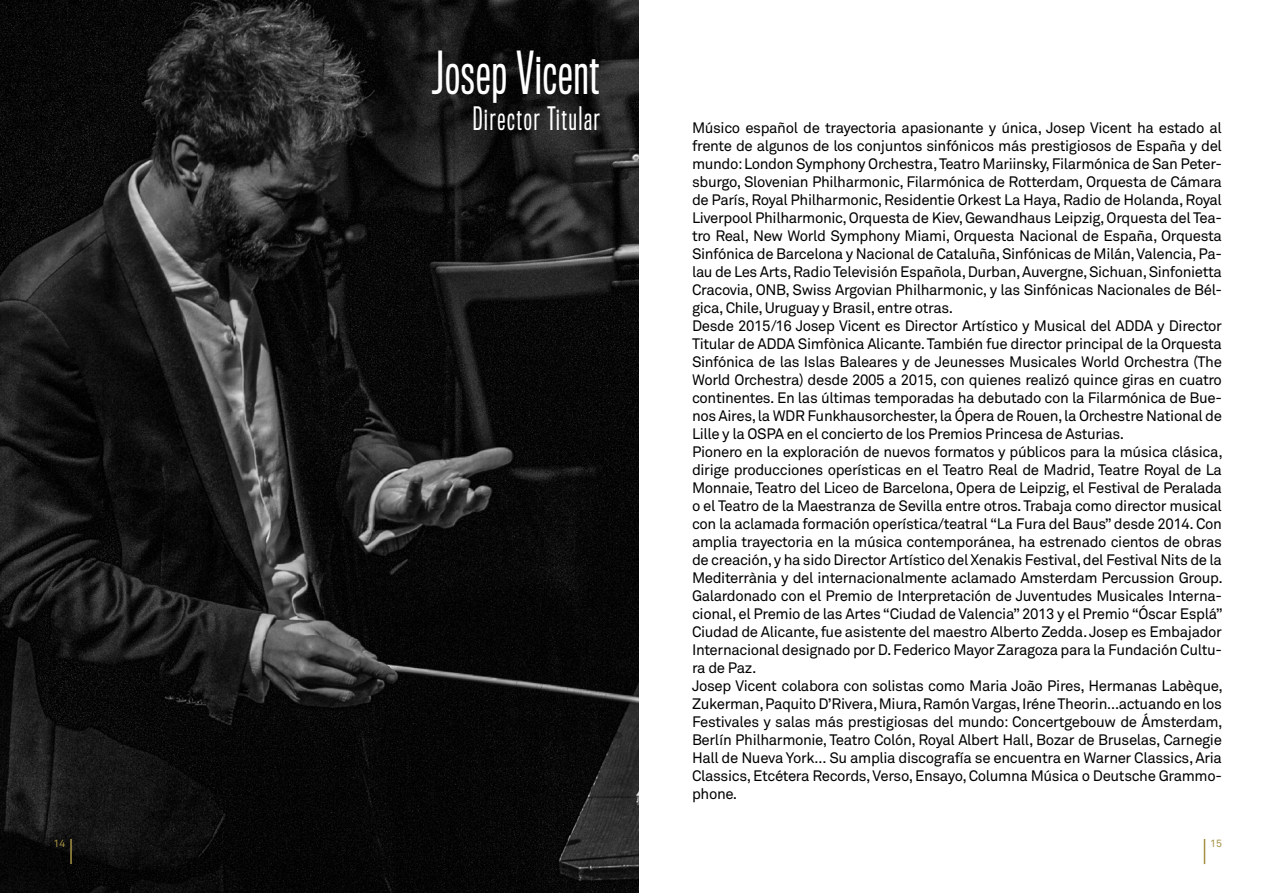
<style>
.page{position:relative;width:1276px;height:893px;background:#fff}
.page>*{position:absolute;margin:0;border:0;box-sizing:border-box;transform-origin:0 0}
.t1{font:54.45px "Titling Gothic FB Comp";letter-spacing:.025em;color:#fff;scale:.91 1}
.t2{font:29.7px "Titling Gothic FB Comp";letter-spacing:.07em;color:#fff;scale:.91 1}
.t3{font:15px/18px "Akkurat VR";letter-spacing:-.025em;color:#000}
.t4{font:10.5px "Akkurat VR";color:#a49144}
</style>
<div class="page">
<hr style="left:1203px;top:839px;width:2px;height:25px;background:#a49144">
<img style="left:0;top:0;width:638px;height:893px">
<hr style="left:70px;top:839px;width:2px;height:25px;background:#a49144">
<h1 class="t1" style="left:432px;top:42px;width:186px">Josep Vicent</h1>
<h2 class="t2" style="left:473px;top:101px;width:141px">Director Titular</h2>
<p class="t3" style="left:692px;top:119px;width:532px">Músico español de trayectoria apasionante y única, Josep Vicent ha estado al frente de algunos de los conjuntos sinfónicos más prestigiosos de España y del mundo: London Symphony Orchestra, Teatro Mariinsky, Filarmónica de San Peter&shy;sburgo, Slovenian Philharmonic, Filarmónica de Rotterdam, Orquesta de Cámara de París, Royal Philharmonic, Residentie Orkest La Haya, Radio de Holanda, Royal Liverpool Philharmonic, Orquesta de Kiev, Gewandhaus Leipzig, Orquesta del Tea&shy;tro Real, New World Symphony Miami, Orquesta Nacional de España, Orquesta Sinfónica de Barcelona y Nacional de Cataluña, Sinfónicas de Milán, Valencia, Pa&shy;lau de Les Arts, Radio Televisión Española, Durban, Auvergne, Sichuan, Sinfonietta Cracovia, ONB, Swiss Argovian Philharmonic, y las Sinfónicas Nacionales de Bél&shy;gica, Chile, Uruguay y Brasil, entre otras.<br>Desde 2015/16 Josep Vicent es Director Artístico y Musical del ADDA y Director Titular de ADDA Simfònica Alicante. También fue director principal de la Orquesta Sinfónica de las Islas Baleares y de Jeunesses Musicales World Orchestra (The World Orchestra) desde 2005 a 2015, con quienes realizó quince giras en cuatro continentes. En las últimas temporadas ha debutado con la Filarmónica de Bue&shy;nos Aires, la WDR Funkhausorchester, la Ópera de Rouen, la Orchestre National de Lille y la OSPA en el concierto de los Premios Princesa de Asturias.<br>Pionero en la exploración de nuevos formatos y públicos para la música clásica, dirige producciones operísticas en el Teatro Real de Madrid, Teatre Royal de La Monnaie, Teatro del Liceo de Barcelona, Opera de Leipzig, el Festival de Peralada o el Teatro de la Maestranza de Sevilla entre otros. Trabaja como director musical con la aclamada formación operística/teatral “La Fura del Baus” desde 2014. Con amplia trayectoria en la música contemporánea, ha estrenado cientos de obras de creación, y ha sido Director Artístico del Xenakis Festival, del Festival Nits de la Mediterrània y del internacionalmente aclamado Amsterdam Percussion Group.<br>Galardonado con el Premio de Interpretación de Juventudes Musicales Interna&shy;cional, el Premio de las Artes “Ciudad de Valencia” 2013 y el Premio “Óscar Esplá” Ciudad de Alicante, fue asistente del maestro Alberto Zedda. Josep es Embajador Internacional designado por D. Federico Mayor Zaragoza para la Fundación Cultu&shy;ra de Paz.<br>Josep Vicent colabora con solistas como Maria João Pires, Hermanas Labèque, Zukerman, Paquito D’Rivera, Miura, Ramón Vargas, Iréne Theorin…actuando en los Festivales y salas más prestigiosas del mundo: Concertgebouw de Ámsterdam, Berlín Philharmonie, Teatro Colón, Royal Albert Hall, Bozar de Bruselas, Carnegie Hall de Nueva York… Su amplia discografía se encuentra en Warner Classics, Aria Classics, Etcétera Records, Verso, Ensayo, Columna Música o Deutsche Grammo&shy;phone.</p>
<p class="t4" style="left:54px;top:837px;width:13px">14</p>
<p class="t4" style="left:1210px;top:837px;width:13px">15</p>
</div>
